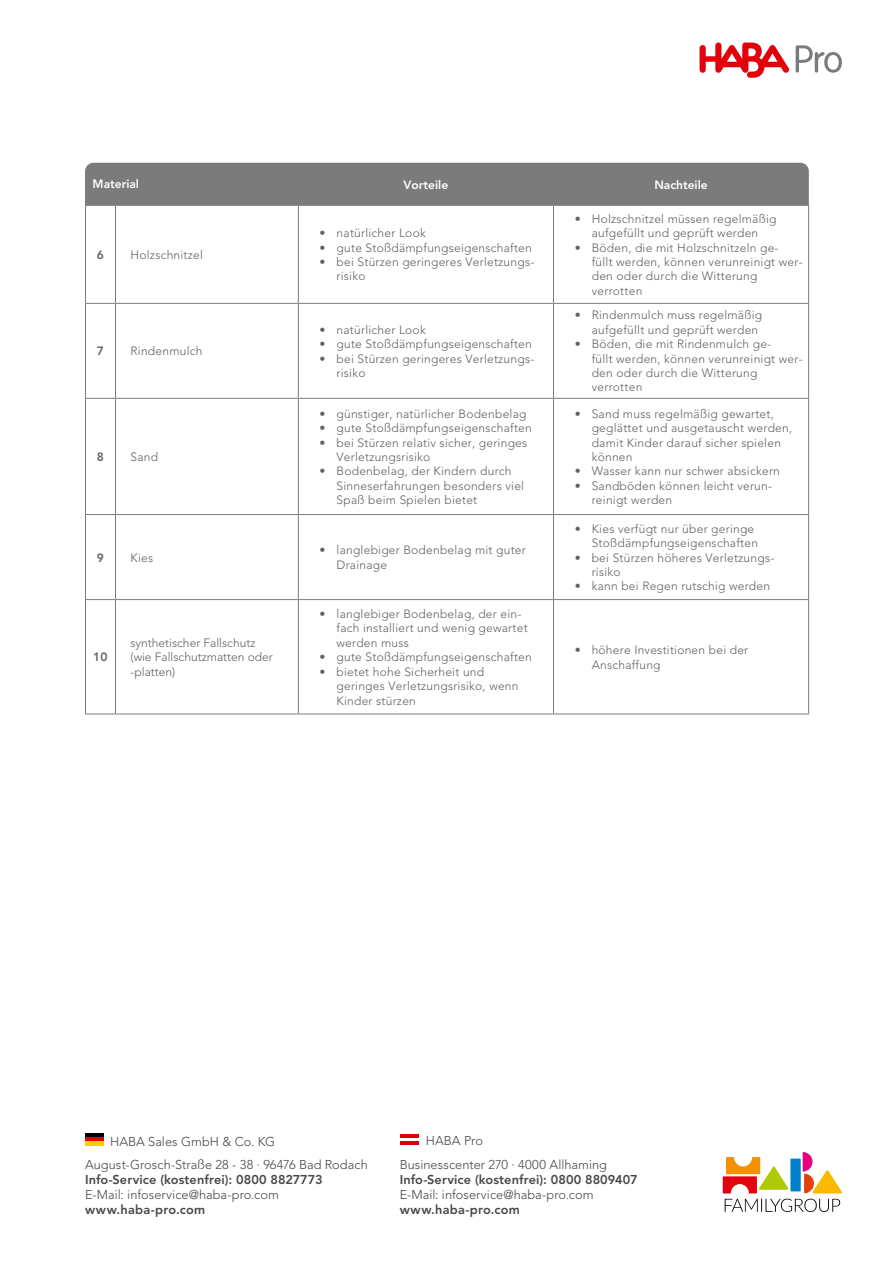
<style>
.page{position:relative;width:893px;height:1263px;background:#fff}
.page>*{position:absolute;margin:0;border:0;box-sizing:border-box;transform-origin:0 0}
.t1{font:300 12.75px/23.5px "Avenir LT";color:#484847}
.t2{font:800 12.75px "Avenir LT";letter-spacing:.005em;color:#484847}
.t3{font:300 12px/14.4px "Avenir LT";letter-spacing:.02em;color:#626261}
.t4{font:300 12px/14.4px "Avenir LT";color:#626261}
.t5{font:800 12px "Avenir LT";color:#fff}
.t6{font:800 12px "Avenir LT";color:#626261}
</style>
<div class="page">
<svg style="left:699px;top:43px;width:90px;height:35px"></svg>
<svg style="left:796px;top:45px;width:46px;height:28px"></svg>
<svg style="left:85px;top:1134px;width:18px;height:4px"></svg>
<svg style="left:85px;top:1138px;width:18px;height:4px"></svg>
<hr style="left:85px;top:1142px;width:18px;height:4px;background:#fdcb00">
<svg style="left:725px;top:1199px;width:115px;height:13px"></svg>
<svg style="left:723px;top:1157px;width:66px;height:36px"></svg>
<svg style="left:803px;top:1152px;width:39px;height:41px"></svg>
<div style="left:790px;top:1158px;width:11px;height:33px;background:#0080c8"></div>
<svg style="left:400px;top:1137px;width:18px;height:1px"></svg>
<hr style="left:400px;top:1134px;width:18px;height:3px;background:#d80009">
<hr style="left:400px;top:1141px;width:18px;height:4px;background:#d80009">
<div style="left:85px;top:163px;width:724px;height:42px;background:#7a7b7a"></div>
<hr style="left:85px;top:205px;width:31px;height:1px;background:#7a7b7a">
<hr style="left:85px;top:206px;width:1px;height:97px;background:#7a7b7a">
<hr style="left:116px;top:205px;width:182px;height:1px;background:#7a7b7a">
<hr style="left:115px;top:206px;width:1px;height:97px;background:#7a7b7a">
<hr style="left:298px;top:205px;width:255px;height:1px;background:#7a7b7a">
<hr style="left:298px;top:206px;width:1px;height:97px;background:#7a7b7a">
<hr style="left:553px;top:205px;width:256px;height:1px;background:#7a7b7a">
<hr style="left:553px;top:206px;width:1px;height:97px;background:#7a7b7a">
<hr style="left:808px;top:206px;width:1px;height:97px;background:#7a7b7a">
<hr style="left:85px;top:303px;width:31px;height:1px;background:#7a7b7a">
<hr style="left:85px;top:304px;width:1px;height:94px;background:#7a7b7a">
<hr style="left:116px;top:303px;width:182px;height:1px;background:#7a7b7a">
<hr style="left:115px;top:304px;width:1px;height:94px;background:#7a7b7a">
<hr style="left:298px;top:303px;width:255px;height:1px;background:#7a7b7a">
<hr style="left:298px;top:304px;width:1px;height:94px;background:#7a7b7a">
<hr style="left:553px;top:303px;width:256px;height:1px;background:#7a7b7a">
<hr style="left:553px;top:304px;width:1px;height:94px;background:#7a7b7a">
<hr style="left:808px;top:304px;width:1px;height:94px;background:#7a7b7a">
<hr style="left:85px;top:398px;width:31px;height:1px;background:#7a7b7a">
<hr style="left:85px;top:399px;width:1px;height:115px;background:#7a7b7a">
<hr style="left:116px;top:398px;width:182px;height:1px;background:#7a7b7a">
<hr style="left:115px;top:399px;width:1px;height:115px;background:#7a7b7a">
<hr style="left:298px;top:398px;width:255px;height:1px;background:#7a7b7a">
<hr style="left:298px;top:399px;width:1px;height:115px;background:#7a7b7a">
<hr style="left:553px;top:398px;width:256px;height:1px;background:#7a7b7a">
<hr style="left:553px;top:399px;width:1px;height:115px;background:#7a7b7a">
<hr style="left:808px;top:399px;width:1px;height:115px;background:#7a7b7a">
<hr style="left:85px;top:514px;width:31px;height:1px;background:#7a7b7a">
<hr style="left:85px;top:515px;width:1px;height:84px;background:#7a7b7a">
<hr style="left:116px;top:514px;width:182px;height:1px;background:#7a7b7a">
<hr style="left:115px;top:515px;width:1px;height:84px;background:#7a7b7a">
<hr style="left:298px;top:514px;width:255px;height:1px;background:#7a7b7a">
<hr style="left:298px;top:515px;width:1px;height:84px;background:#7a7b7a">
<hr style="left:553px;top:514px;width:256px;height:1px;background:#7a7b7a">
<hr style="left:553px;top:515px;width:1px;height:84px;background:#7a7b7a">
<hr style="left:808px;top:515px;width:1px;height:84px;background:#7a7b7a">
<hr style="left:85px;top:599px;width:31px;height:1px;background:#7a7b7a">
<hr style="left:85px;top:600px;width:1px;height:113px;background:#7a7b7a">
<hr style="left:116px;top:599px;width:182px;height:1px;background:#7a7b7a">
<hr style="left:115px;top:600px;width:1px;height:113px;background:#7a7b7a">
<hr style="left:298px;top:599px;width:255px;height:1px;background:#7a7b7a">
<hr style="left:298px;top:600px;width:1px;height:113px;background:#7a7b7a">
<hr style="left:553px;top:599px;width:256px;height:1px;background:#7a7b7a">
<hr style="left:553px;top:600px;width:1px;height:113px;background:#7a7b7a">
<hr style="left:808px;top:600px;width:1px;height:113px;background:#7a7b7a">
<hr style="left:85px;top:713px;width:31px;height:1px;background:#7a7b7a">
<hr style="left:116px;top:713px;width:182px;height:1px;background:#7a7b7a">
<hr style="left:298px;top:713px;width:255px;height:1px;background:#7a7b7a">
<hr style="left:553px;top:713px;width:256px;height:1px;background:#7a7b7a">
<p class="t5" style="left:93px;top:177px;width:48px">Material</p>
<p class="t5" style="left:404px;top:177px;width:46px">Vorteile</p>
<p class="t5" style="left:654px;top:177px;width:55px">Nachteile</p>
<p class="t6" style="left:97px;top:248px;width:9px">6</p>
<p class="t3" style="left:131px;top:247px;width:74px">Holzschnitzel</p>
<p class="t6" style="left:97px;top:344px;width:9px">7</p>
<p class="t3" style="left:131px;top:344px;width:73px">Rindenmulch</p>
<p class="t6" style="left:97px;top:450px;width:9px">8</p>
<p class="t3" style="left:131px;top:450px;width:29px">Sand</p>
<p class="t3" style="left:320px;top:226px;width:108px">• natürlicher Look</p>
<p class="t3" style="left:320px;top:240px;width:214px">• gute Stoßdämpfungseigenschaften</p>
<p class="t3" style="left:337px;top:255px;width:199px;text-indent:-17px">• bei Stürzen geringeres Verletzungs&shy;risiko</p>
<p class="t3" style="left:320px;top:322px;width:108px">• natürlicher Look</p>
<p class="t3" style="left:320px;top:337px;width:214px">• gute Stoßdämpfungseigenschaften</p>
<p class="t3" style="left:337px;top:351px;width:199px;text-indent:-17px">• bei Stürzen geringeres Verletzungs&shy;risiko</p>
<p class="t3" style="left:320px;top:406px;width:208px">• günstiger, natürlicher Bodenbelag</p>
<p class="t3" style="left:320px;top:421px;width:214px">• gute Stoßdämpfungseigenschaften</p>
<p class="t3" style="left:337px;top:435px;width:192px;text-indent:-17px">• bei Stürzen relativ sicher, geringes<br>Verletzungsrisiko</p>
<p class="t3" style="left:337px;top:464px;width:189px;text-indent:-17px">• Bodenbelag, der Kindern durch<br>Sinneserfahrungen besonders viel<br>Spaß beim Spielen bietet</p>
<p class="t6" style="left:97px;top:550px;width:9px">9</p>
<p class="t3" style="left:131px;top:550px;width:24px">Kies</p>
<p class="t3" style="left:337px;top:543px;width:191px;text-indent:-17px">• langlebiger Bodenbelag mit guter<br>Drainage</p>
<p class="t6" style="left:93px;top:650px;width:16px">10</p>
<p class="t4" style="left:131px;top:636px;width:144px">synthetischer Fallschutz (wie Fallschutzmatten oder -platten)</p>
<p class="t3" style="left:337px;top:607px;width:193px;text-indent:-17px">• langlebiger Bodenbelag, der ein&shy;fach installiert und wenig gewartet werden muss</p>
<p class="t3" style="left:320px;top:650px;width:214px">• gute Stoßdämpfungseigenschaften</p>
<p class="t3" style="left:337px;top:664px;width:183px;text-indent:-17px">• bietet hohe Sicherheit und geringes Verletzungsrisiko, wenn<br>Kinder stürzen</p>
<p class="t3" style="left:575px;top:211px;width:203px;text-align:center">• Holzschnitzel müssen regelmäßig aufgefüllt und geprüft werden</p>
<p class="t3" style="left:592px;top:240px;width:212px;text-indent:-17px">• Böden, die mit Holzschnitzeln ge-<br>füllt werden, können verunreinigt wer&shy;den oder durch die Witterung verrotten</p>
<p class="t3" style="left:592px;top:308px;width:172px;text-indent:-17px">• Rindenmulch muss regelmäßig aufgefüllt und geprüft werden</p>
<p class="t3" style="left:592px;top:337px;width:212px;text-indent:-17px">• Böden, die mit Rindenmulch ge-<br>füllt werden, können verunreinigt wer&shy;den oder durch die Witterung verrotten</p>
<p class="t3" style="left:592px;top:406px;width:202px;text-indent:-17px">• Sand muss regelmäßig gewartet, geglättet und ausgetauscht werden, damit Kinder darauf sicher spielen können</p>
<p class="t3" style="left:575px;top:464px;width:207px">• Wasser kann nur schwer absickern</p>
<p class="t3" style="left:592px;top:478px;width:182px;text-indent:-17px">• Sandböden können leicht verun&shy;reinigt werden</p>
<p class="t3" style="left:592px;top:521px;width:168px;text-indent:-17px">• Kies verfügt nur über geringe<br>Stoßdämpfungseigenschaften</p>
<p class="t3" style="left:592px;top:550px;width:184px;text-indent:-17px">• bei Stürzen höheres Verletzungs&shy;risiko</p>
<p class="t3" style="left:575px;top:579px;width:197px">• kann bei Regen rutschig werden</p>
<p class="t3" style="left:592px;top:643px;width:158px;text-indent:-17px">• höhere Investitionen bei der<br>Anschaffung</p>
<p class="t1" style="left:85px;top:1130px;width:284px;text-indent:25px">HABA Sales GmbH &amp; Co. KG<br>August-Grosch-Straße 28 - 38 · 96476 Bad Rodach</p>
<p class="t2" style="left:85px;top:1172px;width:239px">Info-Service (kostenfrei): 0800 8827773</p>
<p class="t1" style="left:85px;top:1183px;width:195px">E-Mail: infoservice@haba-pro.com</p>
<p class="t2" style="left:85px;top:1202px;width:122px">www.haba-pro.com</p>
<p class="t1" style="left:400px;top:1129px;width:209px;text-indent:26px">HABA Pro<br>Businesscenter 270 · 4000 Allhaming</p>
<p class="t2" style="left:400px;top:1172px;width:239px">Info-Service (kostenfrei): 0800 8809407</p>
<p class="t1" style="left:400px;top:1183px;width:195px">E-Mail: infoservice@haba-pro.com</p>
<p class="t2" style="left:400px;top:1202px;width:122px">www.haba-pro.com</p>
</div>
